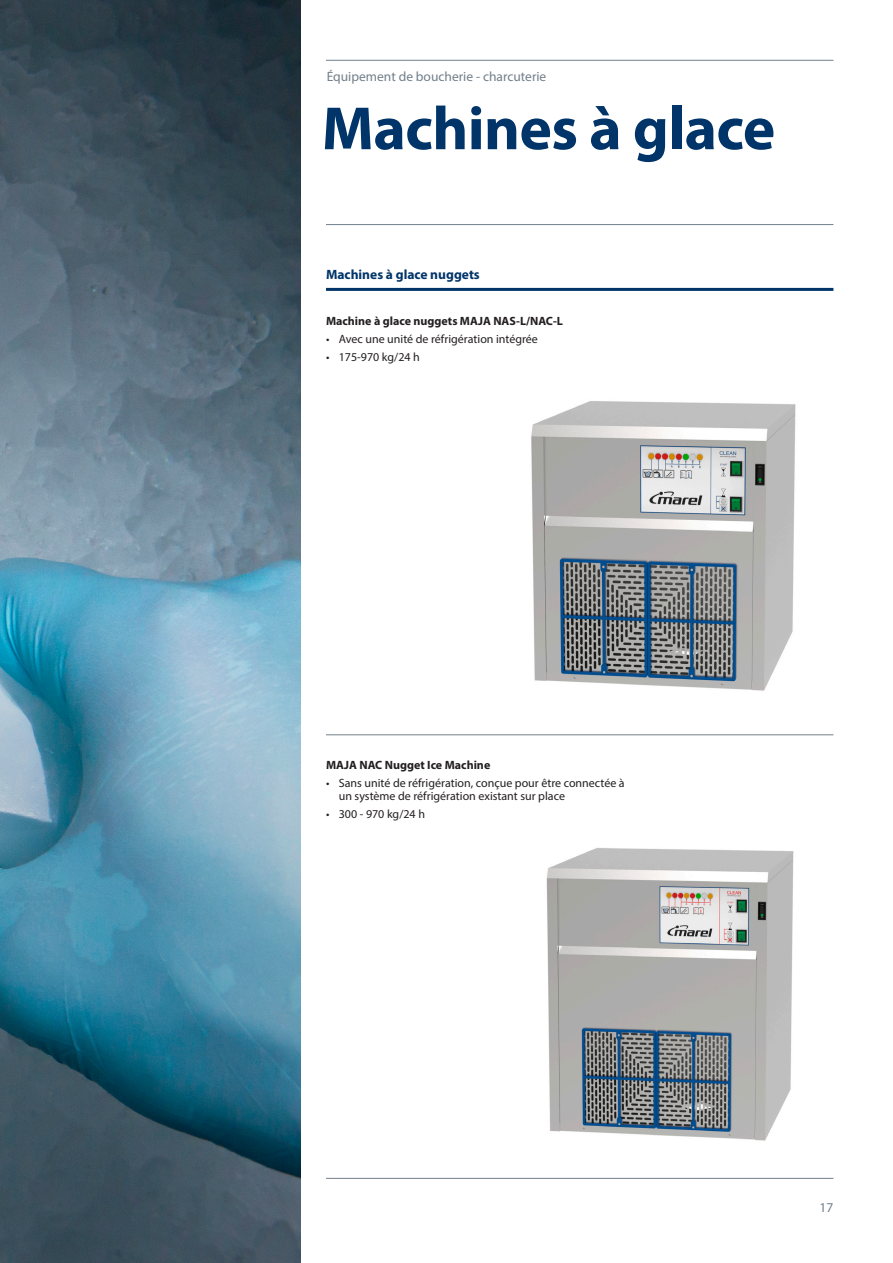
<style>
.page{position:relative;width:893px;height:1263px;background:#fff}
.page>*{position:absolute;margin:0;border:0;box-sizing:border-box;transform-origin:0 0}
.t1{font:700 61.5px "Myriad Pro";letter-spacing:-.01em;color:#013469}
.t2{font:13.5px "Myriad Pro";color:#727f8a}
.t3{font:700 13.5px "Myriad Pro";color:#013469}
.t4{font:12px/13.5px "Myriad Pro";color:#231f20}
.t5{font:700 12px "Myriad Pro";color:#231f20}
</style>
<div class="page">
<svg style="left:0;top:0;width:300px;height:569px;background:#506472"></svg>
<svg style="left:0;top:569px;width:300px;height:694px;background:#50859c"></svg>
<img style="left:531px;top:401px;width:265px;height:290px">
<img style="left:546px;top:848px;width:248px;height:293px">
<hr style="left:326px;top:60px;width:507px;height:1px;background:#727f8a">
<hr style="left:326px;top:224px;width:507px;height:1px;background:#727f8a">
<hr style="left:326px;top:288px;width:507px;height:3px;background:#013469">
<hr style="left:326px;top:734px;width:507px;height:1px;background:#727f8a">
<hr style="left:326px;top:1178px;width:507px;height:1px;background:#727f8a">
<p class="t2" style="left:327px;top:69px;width:221px">Équipement de boucherie - charcuterie</p>
<h1 class="t1" style="left:322px;top:98px;width:455px">Machines à glace</h1>
<p class="t3" style="left:326px;top:268px;width:155px">Machines à glace nuggets</p>
<p class="t5" style="left:326px;top:315px;width:239px">Machine à glace nuggets MAJA NAS-L/NAC-L</p>
<p class="t4" style="left:326px;top:333px;width:213px">• Avec une unité de réfrigération intégrée</p>
<p class="t4" style="left:326px;top:350px;width:95px">• 175-970 kg/24 h</p>
<p class="t5" style="left:326px;top:759px;width:166px">MAJA NAC Nugget Ice Machine</p>
<p class="t4" style="left:339px;top:776px;width:287px;text-indent:-13px">• Sans unité de réfrigération, conçue pour être connectée à un système de réfrigération existant sur place</p>
<p class="t4" style="left:326px;top:807px;width:100px">• 300 - 970 kg/24 h</p>
<p class="t2" style="left:820px;top:1201px;width:15px">17</p>
</div>
